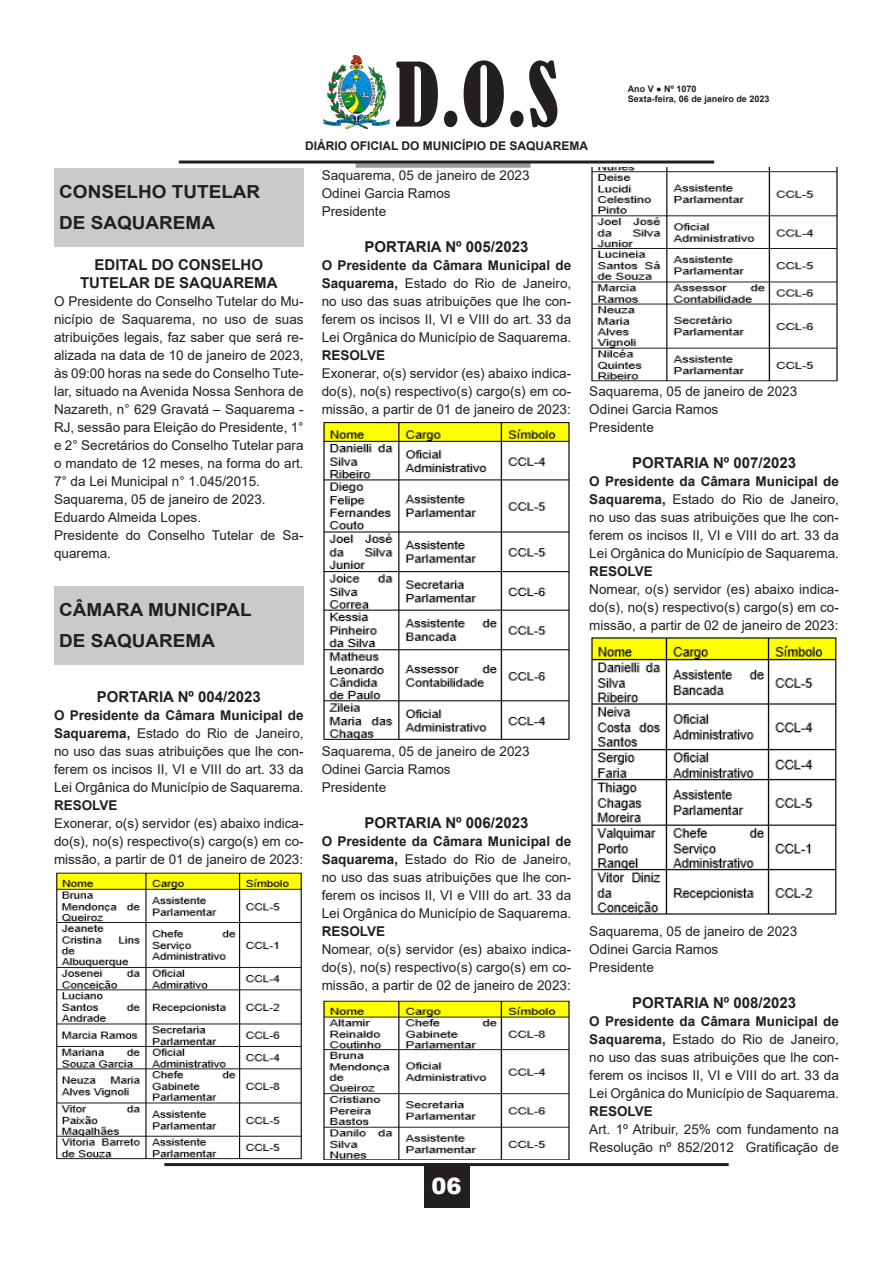
<style>
.page{position:relative;width:893px;height:1263px;background:#fff}
.page>*{position:absolute;margin:0;border:0;box-sizing:border-box;transform-origin:0 0}
.t1{font:condensed 82.5px "Bernard";color:#231f20}
.t2{font:900 22.5px "Arial";color:#fff}
.t3{font:700 18px "Arial";color:#231f20;scale:1.05 1}
.t4{font:700 15px "Arial";color:#231f20}
.t5{font:13.5px/18px "Arial";color:#231f20;text-align:justify}
.t6{font:700 13.5px "Arial";color:#231f20}
.t7{font:700 12px "Arial";color:#231f20}
.t8{font:700 9px/10.8px "Arial";color:#231f20}
.s1{font-weight:700}
</style>
<div class="page">
<hr style="left:164px;top:1163px;width:565px;height:3px;background:#231f20">
<div style="left:424px;top:1163px;width:45px;height:45px;background:#231f20"></div>
<img style="left:324px;top:55px;width:65px;height:73px">
<div style="left:356px;top:163px;width:174px;height:5px;background:#97999c"></div>
<hr style="left:179px;top:161px;width:535px;height:3px;background:#231f20">
<div style="left:54px;top:586px;width:249px;height:78px;background:#c9cacc"></div>
<div style="left:54px;top:168px;width:250px;height:78px;background:#c9cacc"></div>
<img style="left:56px;top:872px;width:246px;height:288px">
<img style="left:323px;top:422px;width:247px;height:318px">
<img style="left:323px;top:1000px;width:247px;height:160px">
<img style="left:591px;top:168px;width:247px;height:214px">
<img style="left:591px;top:637px;width:246px;height:278px">
<h1 class="t1" style="left:395px;top:47px;width:165px">D.O.S</h1>
<p class="t7" style="left:305px;top:137px;width:285px">DIÁRIO OFICIAL DO MUNICÍPIO DE SAQUAREMA</p>
<p class="t8" style="left:628px;top:83px;width:143px">Ano V ● Nº 1070<br>Sexta-feira, 06 de janeiro de 2023</p>
<p class="t3" style="left:59px;top:179px;width:193px">CONSELHO TUTELAR</p>
<p class="t3" style="left:59px;top:210px;width:150px">DE SAQUAREMA</p>
<p class="t4" style="left:95px;top:254px;width:170px">EDITAL DO CONSELHO</p>
<p class="t4" style="left:80px;top:272px;width:199px">TUTELAR DE SAQUAREMA</p>
<p class="t5" style="left:54px;top:292px;width:251px">O Presidente do Conselho Tutelar do Mu&shy;nicípio de Saquarema, no uso de suas atribuições legais, faz saber que será re&shy;alizada na data de 10 de janeiro de 2023, às 09:00 horas na sede do Conselho Tute&shy;lar, situado na Avenida Nossa Senhora de Nazareth, n° 629 Gravatá – Saquarema - RJ, sessão para Eleição do Presidente, 1° e 2° Secretários do Conselho Tutelar para o mandato de 12 meses, na forma do art.<br>7° da Lei Municipal n° 1.045/2015.</p>
<p class="t5" style="left:54px;top:490px;width:213px">Saquarema, 05 de janeiro de 2023.</p>
<p class="t5" style="left:54px;top:508px;width:149px">Eduardo Almeida Lopes.</p>
<p class="t5" style="left:54px;top:526px;width:251px">Presidente do Conselho Tutelar de Sa&shy;quarema.</p>
<p class="t3" style="left:59px;top:597px;width:185px">CÂMARA MUNICIPAL</p>
<p class="t3" style="left:59px;top:628px;width:150px">DE SAQUAREMA</p>
<p class="t4" style="left:97px;top:686px;width:165px">PORTARIA Nº 004/2023</p>
<p class="t5" style="left:54px;top:706px;width:251px"><span class="s1">O Presidente da Câmara Municipal de Saquarema,</span> Estado do Rio de Janeiro, no uso das suas atribuições que lhe con&shy;ferem os incisos II, VI e VIII do art. 33 da Lei Orgânica do Município de Saquarema.</p>
<p class="t6" style="left:54px;top:796px;width:65px">RESOLVE</p>
<p class="t5" style="left:54px;top:814px;width:251px">Exonerar, o(s) servidor (es) abaixo indica&shy;do(s), no(s) respectivo(s) cargo(s) em co&shy;missão, a partir de 01 de janeiro de 2023:</p>
<p class="t5" style="left:322px;top:166px;width:209px">Saquarema, 05 de janeiro de 2023</p>
<p class="t5" style="left:322px;top:184px;width:131px">Odinei Garcia Ramos</p>
<p class="t5" style="left:322px;top:202px;width:66px">Presidente</p>
<p class="t4" style="left:365px;top:236px;width:165px">PORTARIA Nº 005/2023</p>
<p class="t5" style="left:322px;top:256px;width:251px"><span class="s1">O Presidente da Câmara Municipal de Saquarema,</span> Estado do Rio de Janeiro, no uso das suas atribuições que lhe con&shy;ferem os incisos II, VI e VIII do art. 33 da Lei Orgânica do Município de Saquarema.</p>
<p class="t6" style="left:322px;top:346px;width:65px">RESOLVE</p>
<p class="t5" style="left:322px;top:364px;width:251px">Exonerar, o(s) servidor (es) abaixo indica&shy;do(s), no(s) respectivo(s) cargo(s) em co&shy;missão, a partir de 01 de janeiro de 2023:</p>
<p class="t5" style="left:589px;top:382px;width:209px">Saquarema, 05 de janeiro de 2023</p>
<p class="t5" style="left:589px;top:400px;width:131px">Odinei Garcia Ramos</p>
<p class="t5" style="left:589px;top:418px;width:66px">Presidente</p>
<p class="t4" style="left:632px;top:452px;width:165px">PORTARIA Nº 007/2023</p>
<p class="t5" style="left:589px;top:472px;width:251px"><span class="s1">O Presidente da Câmara Municipal de Saquarema,</span> Estado do Rio de Janeiro, no uso das suas atribuições que lhe con&shy;ferem os incisos II, VI e VIII do art. 33 da Lei Orgânica do Município de Saquarema.</p>
<p class="t6" style="left:589px;top:562px;width:65px">RESOLVE</p>
<p class="t5" style="left:589px;top:580px;width:251px">Nomear, o(s) servidor (es) abaixo indica&shy;do(s), no(s) respectivo(s) cargo(s) em co&shy;missão, a partir de 02 de janeiro de 2023:</p>
<p class="t5" style="left:322px;top:742px;width:209px">Saquarema, 05 de janeiro de 2023</p>
<p class="t5" style="left:322px;top:760px;width:131px">Odinei Garcia Ramos</p>
<p class="t5" style="left:322px;top:778px;width:66px">Presidente</p>
<p class="t4" style="left:365px;top:812px;width:165px">PORTARIA Nº 006/2023</p>
<p class="t5" style="left:322px;top:832px;width:251px"><span class="s1">O Presidente da Câmara Municipal de Saquarema,</span> Estado do Rio de Janeiro, no uso das suas atribuições que lhe con&shy;ferem os incisos II, VI e VIII do art. 33 da Lei Orgânica do Município de Saquarema.</p>
<p class="t6" style="left:322px;top:922px;width:65px">RESOLVE</p>
<p class="t5" style="left:322px;top:940px;width:251px">Nomear, o(s) servidor (es) abaixo indica&shy;do(s), no(s) respectivo(s) cargo(s) em co&shy;missão, a partir de 02 de janeiro de 2023:</p>
<h2 class="t2" style="left:431px;top:1170px;width:32px">06</h2>
<p class="t5" style="left:589px;top:922px;width:209px">Saquarema, 05 de janeiro de 2023</p>
<p class="t5" style="left:589px;top:940px;width:131px">Odinei Garcia Ramos</p>
<p class="t5" style="left:589px;top:958px;width:66px">Presidente</p>
<p class="t4" style="left:632px;top:992px;width:165px">PORTARIA Nº 008/2023</p>
<p class="t5" style="left:589px;top:1012px;width:251px"><span class="s1">O Presidente da Câmara Municipal de Saquarema,</span> Estado do Rio de Janeiro, no uso das suas atribuições que lhe con&shy;ferem os incisos II, VI e VIII do art. 33 da Lei Orgânica do Município de Saquarema.</p>
<p class="t6" style="left:589px;top:1102px;width:65px">RESOLVE</p>
<p class="t5" style="left:589px;top:1120px;width:251px">Art. 1º Atribuir, 25% com fundamento na<br>Resolução nº 852/2012 Gratificação de</p>
</div>
